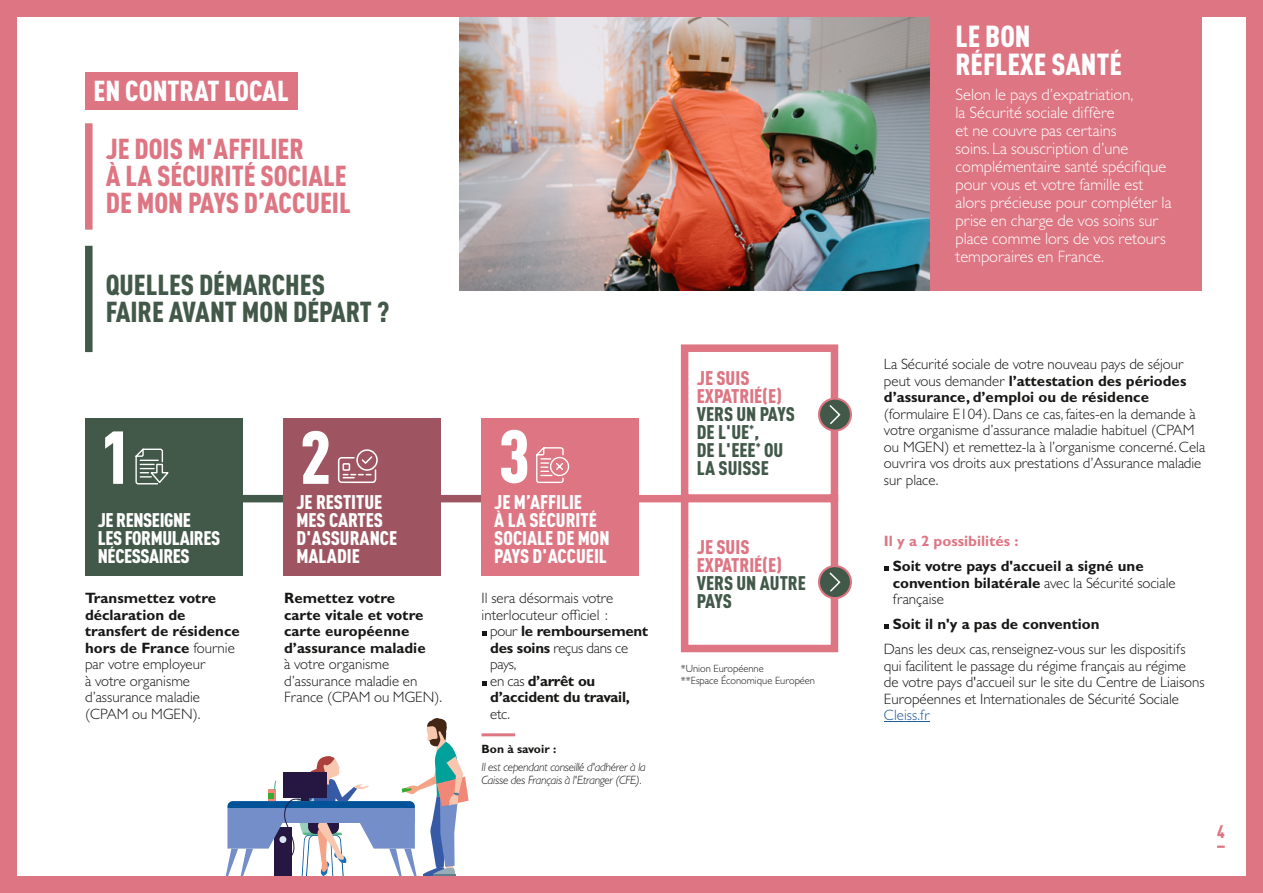
<style>
.page{position:relative;width:1263px;height:893px;background:#de7583}
.page>*{position:absolute;margin:0;border:0;box-sizing:border-box;transform-origin:0 0}
.t1{font:73.65px "MGEN Din Pro Condensed Black Modif Intermediaire";color:#fff}
.t2{font:30px/28.5px "MGEN Din Pro Condensed Black Modif Intermediaire";color:#fff}
.t3{font:28.5px/27px "MGEN Din Pro Condensed Black Modif Intermediaire";color:#de7583}
.t4{font:28.5px/27px "MGEN Din Pro Condensed Black Modif Intermediaire";color:#425949}
.t5{font:28.5px "MGEN Din Pro Condensed Black Modif Intermediaire";color:#fff}
.t6{font:19.5px/18px "MGEN Din Pro Condensed Black Modif Intermediaire";color:#fff}
.t7{font:19.5px/18px "MGEN Din Pro Condensed Black Modif Intermediaire";color:#425949}
.t8{font:19.5px/18px "MGEN Din Pro Condensed Black Modif Intermediaire";letter-spacing:-.02em;color:#fff}
.t9{font:19.5px/18px "MGEN Din Pro Condensed Black Modif Intermediaire";color:#de7583}
.t10{font:18px "MGEN Din Pro Condensed Black Modif";color:#de7583}
.t11{font:300 16.5px/18px "Mgen Gill Sans MT Pro";color:#fff}
.t12{font:300 15px/16.5px "Mgen Gill Sans MT Pro";color:#181716}
.t13{font:700 15px/16.5px "Mgen Gill Sans MT Pro";color:#181716}
.t14{font:700 15px/16.5px "Mgen Gill Sans MT Pro";letter-spacing:-.02em;color:#181716}
.t15{font:700 15px "Mgen Gill Sans MT Pro";color:#de7583}
.t16{font:300 15px "Mgen Gill Sans MT Pro";color:#22599b}
.t17{font:italic 300 12px/13.5px "Mgen Gill Sans MT Pro";letter-spacing:-.02em;color:#181716}
.t18{font:700 12px "Mgen Gill Sans MT Pro";color:#181716}
.t19{font:300 10.5px/12px "Mgen Gill Sans MT Pro";color:#181716}
.s1{font-weight:700}
.s2{font-weight:300}
</style>
<div class="page">
<div style="left:17px;top:17px;width:1229px;height:859px;background:#fff"></div>
<svg style="left:1217px;top:846px;width:8px;height:2px"></svg>
<img style="left:459px;top:17px;width:471px;height:273px">
<div style="left:85px;top:123px;width:8px;height:107px;background:#de7583"></div>
<div style="left:85px;top:246px;width:8px;height:106px;background:#425949"></div>
<hr style="left:884px;top:721px;width:46px;height:1px;background:#22599b">
<svg style="left:884px;top:566px;width:5px;height:5px"></svg>
<svg style="left:884px;top:624px;width:5px;height:5px"></svg>
<div style="left:239px;top:495px;width:66px;height:7px;background:#425949"></div>
<div style="left:437px;top:495px;width:66px;height:7px;background:#9e5561"></div>
<div style="left:635px;top:495px;width:66px;height:7px;background:#de7583"></div>
<div style="left:284px;top:418px;width:157px;height:158px;background:#9e5561"></div>
<svg style="left:337px;top:449px;width:41px;height:34px"></svg>
<div style="left:85px;top:418px;width:157px;height:158px;background:#425949"></div>
<svg style="left:135px;top:448px;width:34px;height:37px"></svg>
<div style="left:481px;top:418px;width:158px;height:158px;background:#de7583"></div>
<div style="left:85px;top:72px;width:212px;height:38px;background:#de7583"></div>
<div style="left:681px;top:344px;width:157px;height:158px;border:8px solid #de7583"></div>
<div style="left:681px;top:495px;width:157px;height:157px;border:8px solid #de7583"></div>
<svg style="left:482px;top:631px;width:4px;height:5px"></svg>
<svg style="left:482px;top:681px;width:4px;height:5px"></svg>
<hr style="left:481px;top:733px;width:34px;height:3px;background:#de7583">
<svg style="left:536px;top:447px;width:34px;height:36px"></svg>
<svg style="left:818px;top:565px;width:34px;height:34px"></svg>
<div style="left:820px;top:567px;width:30px;height:30px;background:#425949;border-radius:50%"></div>
<svg style="left:829px;top:572px;width:12px;height:20px"></svg>
<svg style="left:818px;top:398px;width:34px;height:34px"></svg>
<div style="left:820px;top:400px;width:30px;height:30px;background:#425949;border-radius:50%"></div>
<svg style="left:829px;top:405px;width:12px;height:19px"></svg>
<div style="left:930px;top:0;width:271px;height:290px;background:#de7583"></div>
<svg style="left:226px;top:718px;width:243px;height:158px"></svg>
<h3 class="t5" style="left:94px;top:69px;width:197px">EN CONTRAT LOCAL</h3>
<h3 class="t3" style="left:106px;top:133px;width:246px">JE DOIS M'AFFILIER<br>À LA SÉCURITÉ SOCIALE<br>DE MON PAYS D’ACCUEIL</h3>
<h3 class="t4" style="left:106px;top:269px;width:285px">QUELLES DÉMARCHES<br>FAIRE AVANT MON DÉPART ?</h3>
<h1 class="t1" style="left:100px;top:400px;width:33px">1</h1>
<h3 class="t8" style="left:98px;top:509px;width:124px">JE RENSEIGNE<br>LES FORMULAIRES<br>NÉCESSAIRES</h3>
<p class="t12" style="left:85px;top:589px;width:156px"><span class="s1">Transmettez votre déclaration de transfert de résidence hors de France</span> fournie par votre employeur<br>à votre organisme d’assurance maladie (CPAM ou MGEN).</p>
<h1 class="t1" style="left:300px;top:400px;width:33px">2</h1>
<h3 class="t6" style="left:296px;top:491px;width:102px">JE RESTITUE<br>MES CARTES<br>D'ASSURANCE<br>MALADIE</h3>
<p class="t13" style="left:284px;top:589px;width:143px">Remettez votre carte vitale et votre carte européenne d’assurance maladie</p>
<p class="t12" style="left:284px;top:655px;width:159px">à votre organisme d’assurance maladie en<br>France (CPAM ou MGEN).</p>
<h1 class="t1" style="left:498px;top:399px;width:33px">3</h1>
<h3 class="t6" style="left:494px;top:491px;width:117px">JE M’AFFILIE<br>À LA SÉCURITÉ<br>SOCIALE DE MON<br>PAYS D'ACCUEIL</h3>
<h3 class="t9" style="left:697px;top:367px;width:86px">JE SUIS<br>EXPATRIÉ(E)</h3>
<h3 class="t7" style="left:697px;top:403px;width:99px">VERS UN PAYS<br>DE L'UE<sup>*</sup>,<br>DE L'EEE<sup>*</sup> OU<br>LA SUISSE</h3>
<h3 class="t9" style="left:697px;top:536px;width:86px">JE SUIS<br>EXPATRIÉ(E)</h3>
<h3 class="t7" style="left:697px;top:572px;width:110px">VERS UN AUTRE</h3>
<p class="t12" style="left:481px;top:589px;width:133px">Il sera désormais votre</p>
<h3 class="t7" style="left:697px;top:590px;width:36px">PAYS</h3>
<p class="t14" style="left:490px;top:606px;width:159px;text-indent:-9px"><span class="s2">interlocuteur officiel :<br>pour</span> le remboursement des soins <span class="s2">reçus dans ce pays,<br>en cas</span> d’arrêt ou d’accident du travail,</p>
<p class="t12" style="left:490px;top:705px;width:21px">etc.</p>
<p class="t18" style="left:481px;top:741px;width:76px">Bon à savoir :</p>
<p class="t17" style="left:481px;top:760px;width:166px">Il est cependant conseillé d'adhérer à la<br>Caisse des Français à l'Etranger (CFE).</p>
<p class="t19" style="left:681px;top:662px;width:136px">*Union Européenne<br>**Espace Économique Européen</p>
<h2 class="t2" style="left:955px;top:19px;width:168px">LE BON<br>RÉFLEXE SANTÉ</h2>
<p class="t11" style="left:955px;top:85px;width:218px">Selon le pays d’expatriation,<br>la Sécurité sociale diffère<br>et ne couvre pas certains<br>soins. La souscription d’une complémentaire santé spécifique pour vous et votre famille est alors précieuse pour compléter la prise en charge de vos soins sur place comme lors de vos retours temporaires en France.</p>
<p class="t12" style="left:884px;top:356px;width:304px">La Sécurité sociale de votre nouveau pays de séjour peut vous demander <span class="s1">l’attestation des périodes d’assurance, d’emploi ou de résidence</span></p>
<p class="t12" style="left:884px;top:405px;width:323px">(formulaire E104). Dans ce cas, faites-en la demande à votre organisme d’assurance maladie habituel (CPAM ou MGEN) et remettez-la à l’organisme concerné. Cela ouvrira vos droits aux prestations d’Assurance maladie sur place.</p>
<p class="t15" style="left:884px;top:532px;width:136px">Il y a 2 possibilités :</p>
<p class="t13" style="left:893px;top:558px;width:284px">Soit votre pays d'accueil a signé une convention bilatérale <span class="s2">avec la Sécurité sociale française</span></p>
<p class="t13" style="left:893px;top:616px;width:208px">Soit il n'y a pas de convention</p>
<p class="t12" style="left:884px;top:641px;width:322px">Dans les deux cas, renseignez-vous sur les dispositifs qui facilitent le passage du régime français au régime<br>de votre pays d'accueil sur le site du Centre de Liaisons Européennes et Internationales de Sécurité Sociale</p>
<p class="t16" style="left:884px;top:706px;width:48px">Cleiss.fr</p>
<p class="t10" style="left:1217px;top:817px;width:9px">4</p>
</div>
